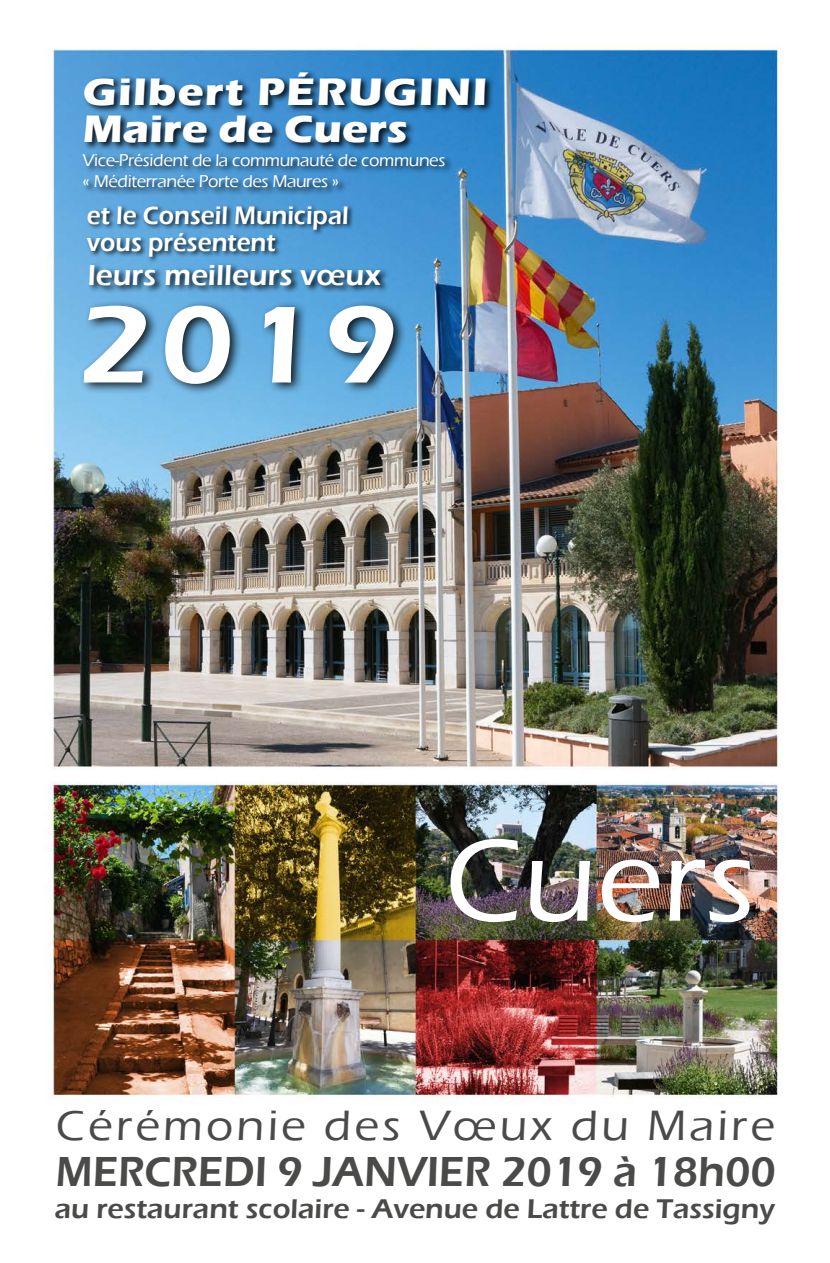
<style>
.page{position:relative;width:830px;height:1263px;background:#fff}
.page>*{position:absolute;margin:0;border:0;box-sizing:border-box;transform-origin:0 0}
.t1{font:500 120.9px "Eras ITC";color:#fff}
.t2{font:600 113.4px "Eras ITC";color:#fff;scale:1.08 1}
.t3{font:500 43.65px "Eras ITC";letter-spacing:.07em;color:#4a4a49;scale:1.06 1}
.t4{font:600 43.2px "Eras ITC";color:#4a4a49;scale:.96 1}
.t5{font:700 39.45px/37px "Eras ITC";letter-spacing:.03em;color:#fff;scale:1.11 1}
.t6{font:600 29.7px "Eras ITC";color:#fff}
.t7{font:600 27.9px "Eras ITC";color:#4a4a49;scale:1.04 1}
.t8{font:600 26.1px/26.7px "Eras ITC";color:#fff;scale:.95 1}
.t9{font:500 17.55px/21.1px "Eras ITC";letter-spacing:-.02em;color:#fff}
</style>
<div class="page">
<img style="left:44px;top:47px;width:739px;height:1055px">
<div style="left:82px;top:69px;width:412px;height:82px;background:#000;opacity:.85"></div>
<div style="left:81px;top:151px;width:372px;height:44px;background:#000;opacity:.85"></div>
<div style="left:86px;top:204px;width:268px;height:59px;background:#000;opacity:.8"></div>
<div style="left:87px;top:262px;width:302px;height:31px;background:#000;opacity:.85"></div>
<div style="left:79px;top:299px;width:327px;height:96px;background:#000;opacity:.85"></div>
<h3 class="t5" style="left:83px;top:73px;width:366px">Gilbert PÉRUGINI<br>Maire de Cuers</h3>
<p class="t9" style="left:83px;top:150px;width:364px">Vice-Président de la communauté de communes « Méditerranée Porte des Maures »</p>
<h3 class="t8" style="left:87px;top:202px;width:277px">et le Conseil Municipal vous présentent</h3>
<h3 class="t6" style="left:88px;top:258px;width:295px">leurs meilleurs vœux</h3>
<h2 class="t2" style="left:78px;top:281px;width:298px">2019</h2>
<h1 class="t1" style="left:444px;top:813px;width:312px">Cuers</h1>
<h3 class="t3" style="left:56px;top:1101px;width:679px">Cérémonie des Vœux du Maire</h3>
<h3 class="t4" style="left:56px;top:1147px;width:751px">MERCREDI 9 JANVIER 2019 à 18h00</h3>
<h3 class="t7" style="left:55px;top:1193px;width:693px">au restaurant scolaire - Avenue de Lattre de Tassigny</h3>
</div>
